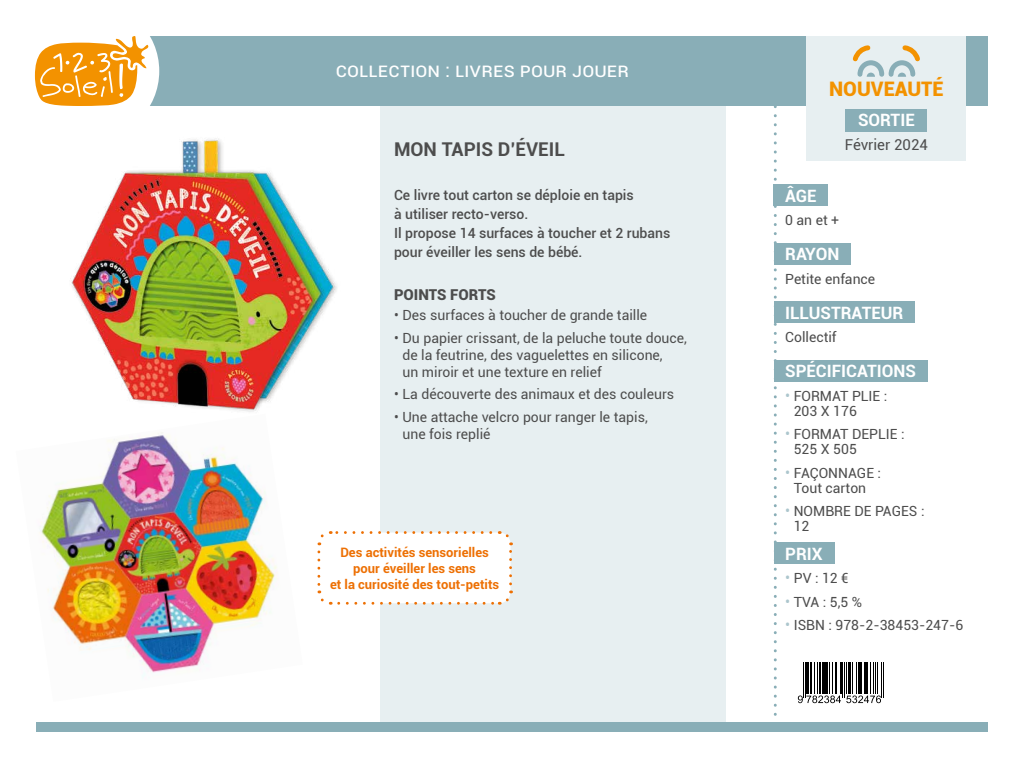
<style>
.page{position:relative;width:1024px;height:768px;background:#fff}
.page>*{position:absolute;margin:0;border:0;box-sizing:border-box;transform-origin:0 0}
.t1{font:20px "Roboto";color:#fff}
.t2{font:900 20px "Roboto";color:#f39200}
.t3{font:700 19px "Roboto";color:#4d4d4d}
.t4{font:700 17px "Roboto";color:#fff}
.t5{font:900 15px "Roboto";color:#4d4d4d}
.t6{font:15px "Roboto";color:#4d4d4d}
.t7{font:14px/15px "Roboto";color:#4d4d4d}
.t8{font:500 14px/19px "Roboto";color:#4d4d4d}
.t9{font:700 13px/16px "Roboto";color:#ed7004;text-align:center}
.s1{font-size:15px;color:#acc6cd}
</style>
<div class="page">
<hr style="left:803px;top:663px;width:1px;height:35px;background:#000">
<hr style="left:805px;top:663px;width:1px;height:35px;background:#000">
<hr style="left:807px;top:663px;width:2px;height:31px;background:#000">
<hr style="left:810px;top:663px;width:2px;height:31px;background:#000">
<hr style="left:814px;top:663px;width:1px;height:31px;background:#000">
<hr style="left:817px;top:663px;width:1px;height:31px;background:#000">
<hr style="left:820px;top:663px;width:1px;height:31px;background:#000">
<hr style="left:822px;top:663px;width:2px;height:31px;background:#000">
<hr style="left:825px;top:663px;width:3px;height:31px;background:#000">
<hr style="left:829px;top:663px;width:1px;height:31px;background:#000">
<hr style="left:832px;top:663px;width:1px;height:31px;background:#000">
<hr style="left:835px;top:663px;width:1px;height:31px;background:#000">
<hr style="left:837px;top:663px;width:1px;height:31px;background:#000">
<hr style="left:840px;top:663px;width:1px;height:31px;background:#000">
<hr style="left:842px;top:663px;width:1px;height:35px;background:#000">
<hr style="left:844px;top:663px;width:1px;height:35px;background:#000">
<hr style="left:846px;top:663px;width:1px;height:31px;background:#000">
<hr style="left:848px;top:663px;width:3px;height:31px;background:#000">
<hr style="left:852px;top:663px;width:1px;height:31px;background:#000">
<hr style="left:856px;top:663px;width:1px;height:31px;background:#000">
<hr style="left:858px;top:663px;width:1px;height:31px;background:#000">
<hr style="left:860px;top:663px;width:2px;height:31px;background:#000">
<hr style="left:864px;top:663px;width:1px;height:31px;background:#000">
<hr style="left:865px;top:663px;width:3px;height:31px;background:#000">
<hr style="left:870px;top:663px;width:1px;height:31px;background:#000">
<hr style="left:873px;top:663px;width:1px;height:31px;background:#000">
<svg style="left:798px;top:696px;width:83px;height:7px"></svg>
<hr style="left:876px;top:663px;width:1px;height:31px;background:#000">
<hr style="left:877px;top:663px;width:1px;height:31px;background:#000">
<hr style="left:882px;top:663px;width:1px;height:35px;background:#000">
<hr style="left:883px;top:663px;width:1px;height:35px;background:#000">
<img style="left:40px;top:432px;width:238px;height:246px">
<img style="left:71px;top:138px;width:266px;height:274px">
<div style="left:380px;top:106px;width:346px;height:616px;background:#e7eff1"></div>
<div style="left:36px;top:36px;width:952px;height:70px;background:#89aeb7"></div>
<div style="left:36px;top:722px;width:952px;height:10px;background:#89aeb7"></div>
<div style="left:20px;top:2px;width:139px;height:138px;background:#fff;border-radius:50%"></div>
<svg style="left:774px;top:107px;width:3px;height:609px"></svg>
<div style="left:774px;top:185px;width:54px;height:21px;background:#89aeb7"></div>
<div style="left:774px;top:243px;width:77px;height:21px;background:#89aeb7"></div>
<div style="left:774px;top:302px;width:141px;height:21px;background:#89aeb7"></div>
<div style="left:774px;top:360px;width:153px;height:21px;background:#89aeb7"></div>
<div style="left:774px;top:543px;width:60px;height:21px;background:#89aeb7"></div>
<div style="left:319px;top:533px;width:192px;height:70px;background:#fff;border-radius:11px"></div>
<svg style="left:317px;top:552px;width:14px;height:53px"></svg>
<svg style="left:339px;top:591px;width:174px;height:14px"></svg>
<svg style="left:499px;top:531px;width:13px;height:53px"></svg>
<svg style="left:317px;top:531px;width:174px;height:14px"></svg>
<svg style="left:35px;top:36px;width:114px;height:70px"></svg>
<div style="left:806px;top:36px;width:160px;height:124px;background:#e7eff1"></div>
<svg style="left:852px;top:45px;width:68px;height:32px"></svg>
<div style="left:846px;top:109px;width:81px;height:22px;background:#89aeb7"></div>
<h1 class="t1" style="left:336px;top:56px;width:295px">Collection : Livres pour jouer</h1>
<h2 class="t3" style="left:394px;top:136px;width:172px">MON TAPIS D’ÉVEIL</h2>
<p class="t8" style="left:394px;top:185px;width:278px">Ce livre tout carton se déploie en tapis<br>à utiliser recto-verso.<br>Il propose 14 surfaces à toucher et 2 rubans pour éveiller les sens de bébé.</p>
<p class="t5" style="left:394px;top:284px;width:103px">POINTS FORTS</p>
<p class="t7" style="left:394px;top:307px;width:255px">• Des surfaces à toucher de grande taille</p>
<p class="t7" style="left:403px;top:329px;width:286px;line-height:17px;text-indent:-8px">• Du papier crissant, de la peluche toute douce, de la feutrine, des vaguelettes en silicone,<br>un miroir et une texture en relief</p>
<p class="t7" style="left:394px;top:386px;width:282px">• La découverte des animaux et des couleurs</p>
<p class="t7" style="left:403px;top:408px;width:247px;line-height:17px;text-indent:-8px">• Une attache velcro pour ranger le tapis, une fois replié</p>
<p class="t9" style="left:330px;top:544px;width:171px">Des activités sensorielles pour éveiller les sens<br>et la curiosité des tout-petits</p>
<h1 class="t2" style="left:829px;top:75px;width:116px">NOUVEAUTÉ</h1>
<p class="t4" style="left:858px;top:108px;width:58px">SORTIE</p>
<p class="t6" style="left:845px;top:135px;width:85px">Février 2024</p>
<p class="t4" style="left:785px;top:184px;width:33px">ÂGE</p>
<p class="t7" style="left:785px;top:212px;width:55px">0 an et +</p>
<p class="t4" style="left:785px;top:242px;width:56px">RAYON</p>
<p class="t7" style="left:785px;top:271px;width:92px">Petite enfance</p>
<p class="t4" style="left:785px;top:301px;width:120px">ILLUSTRATEUR</p>
<p class="t7" style="left:785px;top:329px;width:53px">Collectif</p>
<p class="t4" style="left:785px;top:359px;width:132px">SPÉCIFICATIONS</p>
<p class="t7" style="left:794px;top:388px;width:95px;text-indent:-9px"><span class="s1">•</span> FORMAT PLIE :<br>203 X 176</p>
<p class="t7" style="left:794px;top:426px;width:112px;text-indent:-9px"><span class="s1">•</span> FORMAT DEPLIE :<br>525 X 505</p>
<p class="t7" style="left:785px;top:465px;width:97px;text-align:center"><span class="s1">•</span> FAÇONNAGE :<br>Tout carton</p>
<p class="t7" style="left:794px;top:503px;width:132px;text-indent:-9px"><span class="s1">•</span> NOMBRE DE PAGES :<br>12</p>
<p class="t4" style="left:785px;top:542px;width:39px">PRIX</p>
<p class="t7" style="left:785px;top:570px;width:65px"><span class="s1">•</span> PV : 12 €</p>
<p class="t7" style="left:785px;top:594px;width:78px"><span class="s1">•</span> TVA : 5,5 %</p>
<p class="t7" style="left:785px;top:617px;width:180px"><span class="s1">•</span> ISBN : 978-2-38453-247-6</p>
</div>
